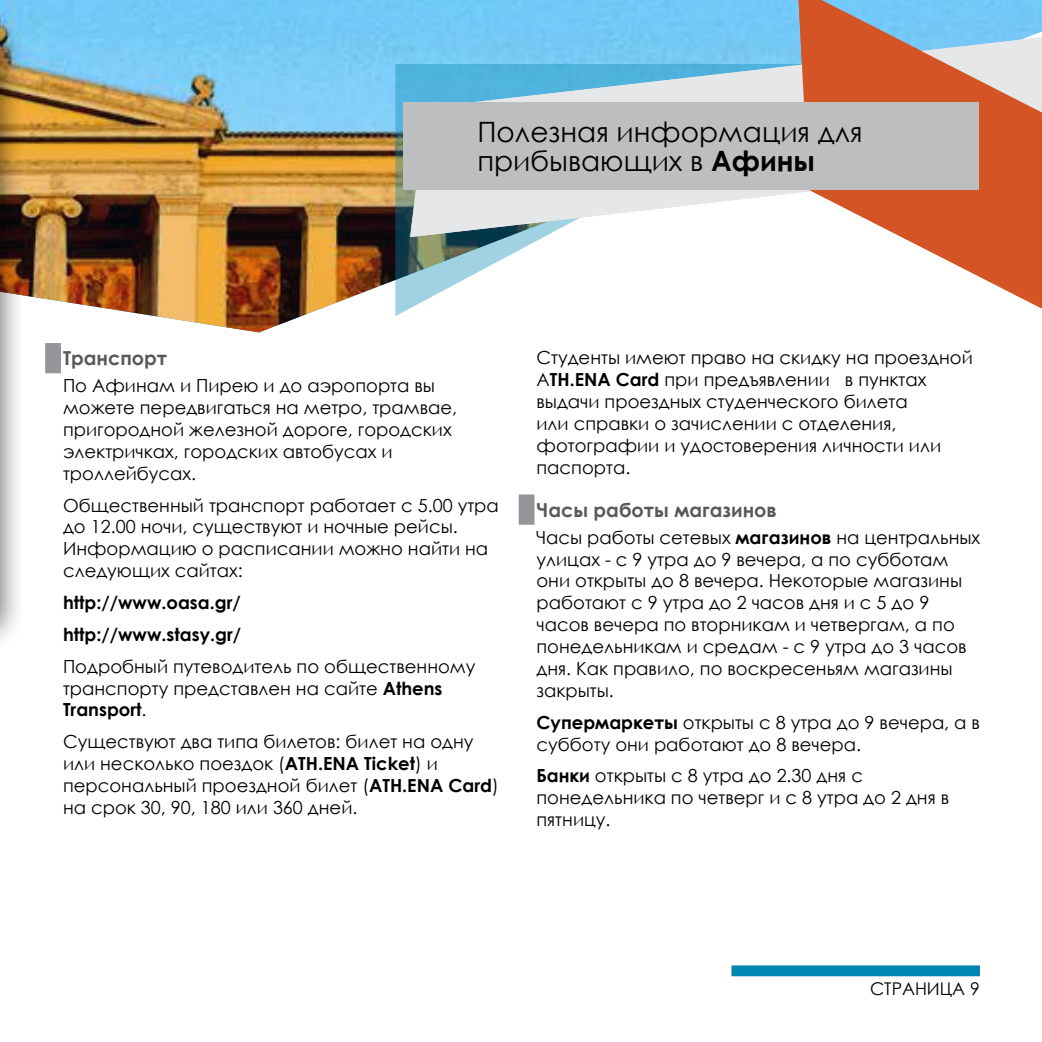
<style>
.page{position:relative;width:1042px;height:1042px;background:#fff}
.page>*{position:absolute;margin:0;border:0;box-sizing:border-box;transform-origin:0 0}
.t1{font:28px/28.9px "Century Gothic";color:#000}
.t2{font:700 19.25px "Century Gothic";color:#58595b}
.t3{font:18.03px/21.9px "Century Gothic";color:#000}
.t4{font:700 18.03px/31.8px "Century Gothic";color:#000}
.t5{font:17.5px "Century Gothic";color:#000}
.s1{font-weight:700}
</style>
<div class="page">
<img style="left:0;top:0;width:798px;height:332px">
<svg style="left:395px;top:64px;width:403px;height:252px"></svg>
<div style="left:45px;top:351px;width:16px;height:14px;background:#939598"></div>
<div style="left:519px;top:502px;width:15px;height:15px;background:#939598"></div>
<svg style="left:409px;top:30px;width:389px;height:213px"></svg>
<svg style="left:798px;top:0;width:244px;height:309px;fill:#d55426"></svg>
<div style="left:403px;top:102px;width:576px;height:87px;background:#bcbec0"></div>
<div style="left:732px;top:965px;width:248px;height:11px;background:#0086b0"></div>
<div style="left:0;top:10px;width:27px;height:642px;background:#000;opacity:.75"></div>
<svg style="left:0;top:36px;width:1px;height:590px"></svg>
<h1 class="t1" style="left:477px;top:117px;width:387px">Полезная информация для прибывающих в <span class="s1">Афины</span></h1>
<h1 class="t1" style="left:611px;top:131px;width:334px">Περιεχόμενα του Οδηγού</h1>
<p class="t2" style="left:63px;top:344px;width:106px">Транспорт</p>
<p class="t3" style="left:63px;top:374px;width:396px">По Афинам и Пирею и до аэропорта вы можете передвигаться на метро, трамвае, пригородной железной дороге, городских электричках, городских автобусах и троллейбусах.</p>
<p class="t3" style="left:63px;top:494px;width:437px">Общественный транспорт работает с 5.00 утра до 12.00 ночи, существуют и ночные рейсы.<br>Информацию о расписании можно найти на следующих сайтах:</p>
<p class="t4" style="left:63px;top:586px;width:180px">http://www.oasa.gr/ http://www.stasy.gr/</p>
<p class="t3" style="left:63px;top:655px;width:414px">Подробный путеводитель по общественному транспорту представлен на сайте <span class="s1">Athens<br>Transport</span>.</p>
<p class="t3" style="left:63px;top:730px;width:437px">Существуют два типа билетов: билет на одну или несколько поездок (<span class="s1">ATH.ENA Ticket</span>) и персональный проездной билет (<span class="s1">ATH.ENA Card</span>) на срок 30, 90, 180 или 360 дней.</p>
<p class="t3" style="left:536px;top:347px;width:438px">Студенты имеют право на скидку на проездной A<span class="s1">TH.ENA Card</span> при предъявлении в пунктах выдачи проездных студенческого билета<br>или справки о зачислении с отделения, фотографии и удостоверения личности или паспорта.</p>
<p class="t2" style="left:536px;top:495px;width:242px">Часы работы магазинов</p>
<p class="t3" style="left:536px;top:526px;width:445px">Часы работы сетевых <span class="s1">магазинов</span> на центральных улицах - с 9 утра до 9 вечера, а по субботам они открыты до 8 вечера. Некоторые магазины работают с 9 утра до 2 часов дня и с 5 до 9 часов вечера по вторникам и четвергам, а по понедельникам и средам - с 9 утра до 3 часов дня. Как правило, по воскресеньям магазины закрыты.</p>
<p class="t3" style="left:536px;top:711px;width:445px"><span class="s1">Супермаркеты</span> открыты с 8 утра до 9 вечера, а в субботу они работают до 8 вечера.</p>
<p class="t3" style="left:536px;top:764px;width:414px"><span class="s1">Банки</span> открыты с 8 утра до 2.30 дня с понедельника по четверг и с 8 утра до 2 дня в пятницу.</p>
<p class="t5" style="left:870px;top:977px;width:111px">СТРАНИЦА 9</p>
</div>
